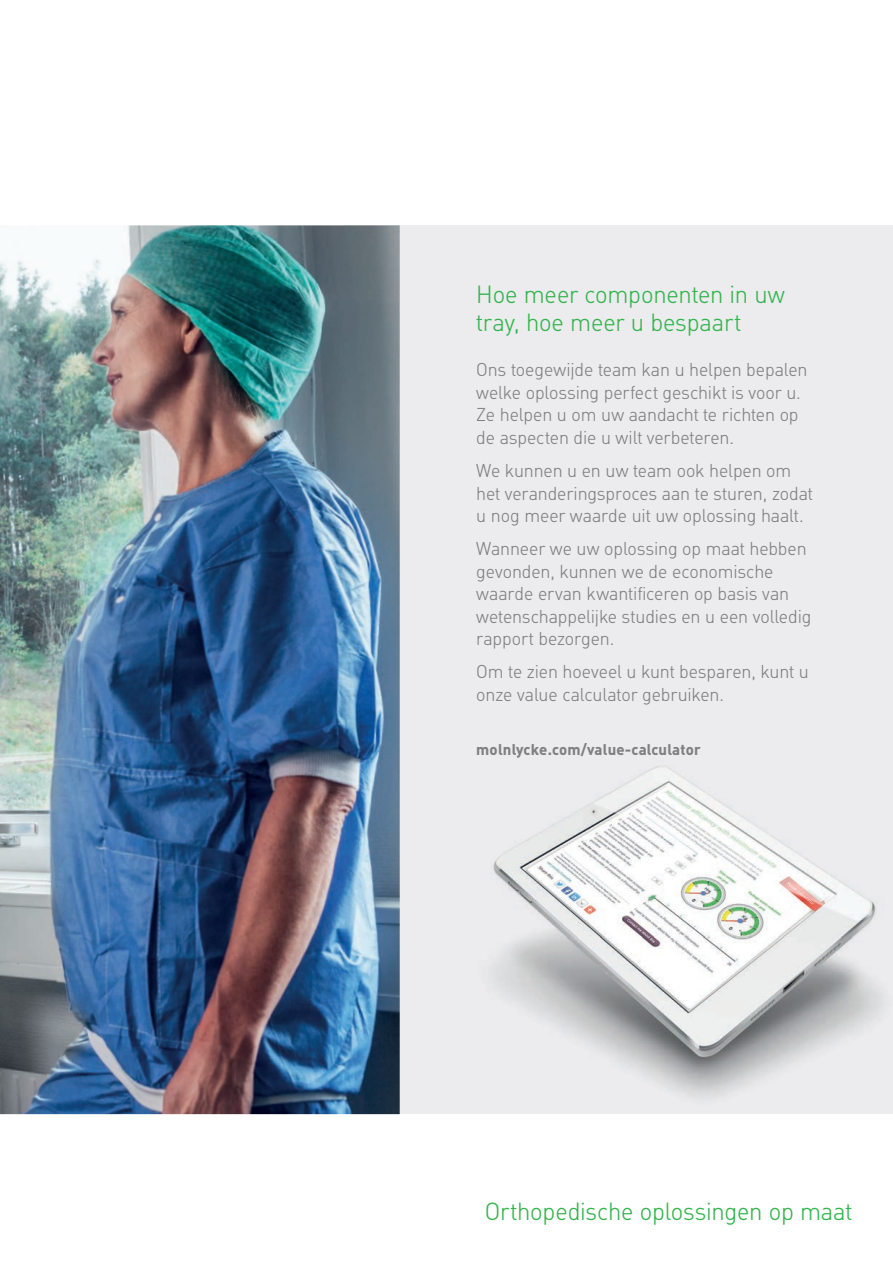
<style>
.page{position:relative;width:893px;height:1263px;background:#fff}
.page>*{position:absolute;margin:0;border:0;box-sizing:border-box;transform-origin:0 0}
.t1{font:300 24px/27px "MHC Din";letter-spacing:-.005em;color:#34b44d}
.t2{font:300 18px/22.5px "MHC Din";letter-spacing:-.005em;color:#808083}
.t3{font:700 15px "MHC Din";letter-spacing:.015em;color:#808083}
</style>
<div class="page">
<div style="left:343px;top:225px;width:550px;height:889px;background:#ececee"></div>
<img style="left:0;top:225px;width:400px;height:889px">
<img style="left:494px;top:766px;width:382px;height:291px">
<h2 class="t1" style="left:476px;top:282px;width:310px">Hoe meer componenten in uw tray, hoe meer u bespaart</h2>
<p class="t2" style="left:476px;top:359px;width:333px">Ons toegewijde team kan u helpen bepalen welke oplossing perfect geschikt is voor u.<br>Ze helpen u om uw aandacht te richten op de aspecten die u wilt verbeteren.</p>
<p class="t2" style="left:476px;top:460px;width:338px">We kunnen u en uw team ook helpen om het veranderingsproces aan te sturen, zodat u nog meer waarde uit uw oplossing haalt.</p>
<p class="t2" style="left:476px;top:538px;width:337px">Wanneer we uw oplossing op maat hebben gevonden, kunnen we de economische waarde ervan kwantifceren op basis van wetenschappelijke studies en u een volledig rapport bezorgen.</p>
<p class="t2" style="left:476px;top:661px;width:334px">Om te zien hoeveel u kunt besparen, kunt u onze value calculator gebruiken.</p>
<p class="t3" style="left:476px;top:740px;width:226px">molnlycke.com/value-calculator</p>
<h3 class="t1" style="left:485px;top:1199px;width:369px">Orthopedische oplossingen op maat</h3>
</div>
